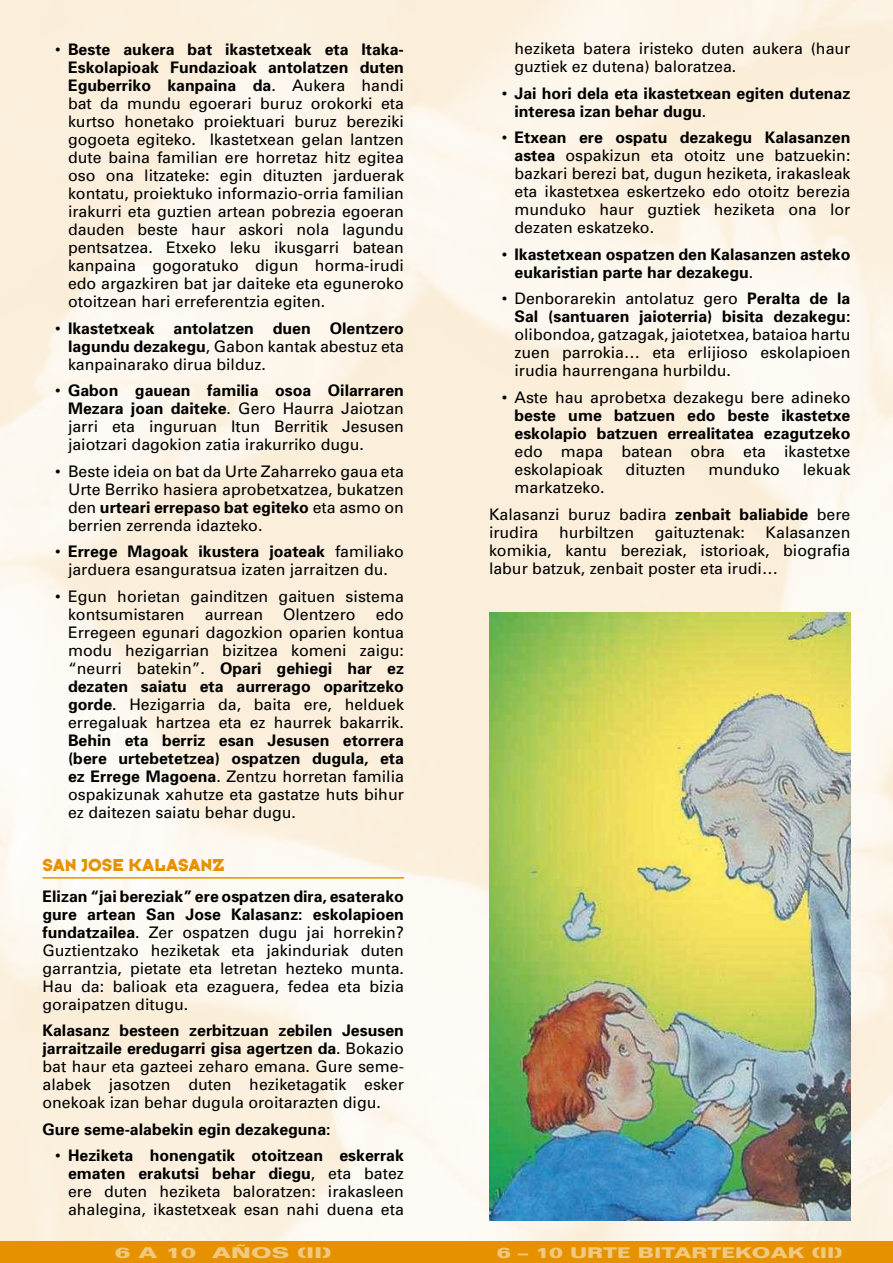
<style>
.page{position:relative;width:893px;height:1263px;background:#fff}
.page>*{position:absolute;margin:0;border:0;box-sizing:border-box;transform-origin:0 0}
.t1{font:18px "Typeface Six";color:#e59100}
.t2{font:15.9px/18px "Univers";color:#000;text-align:justify}
.t3{font:700 15.9px/18px "Univers";color:#000}
.t4{font:700 15px "Folio";color:#f2c87f;scale:1.4 1}
.t5{font:700 15px "Folio";color:#f2c87f;scale:1.55 1}
.s1{font-weight:700}
.s2{font-weight:400}
</style>
<div class="page">
<img style="left:0;top:0;width:893px;height:1242px">
<div style="left:0;top:1242px;width:893px;height:21px;background:#e59100"></div>
<hr style="left:43px;top:877px;width:361px;height:2px;background:#e59100">
<img style="left:489px;top:612px;width:361px;height:608px">
<p class="t2" style="left:68px;top:41px;width:337px;text-indent:-13px">• <span class="s1">Beste aukera bat ikastetxeak eta Itaka-Eskolapioak Fundazioak antolatzen duten Eguberriko kanpaina da</span>. Aukera handi bat da mundu egoerari buruz orokorki eta kurtso honetako proiektuari buruz bereziki gogoeta egiteko. Ikastetxean gelan lantzen dute baina familian ere horretaz hitz egitea oso ona litzateke: egin dituzten jarduerak kontatu, proiektuko informazio-orria familian irakurri eta guztien artean pobrezia egoeran dauden beste haur askori nola lagundu pentsatzea. Etxeko leku ikusgarri batean kanpaina gogoratuko digun horma-irudi edo argazkiren bat jar daiteke eta eguneroko otoitzean hari erreferentzia egiten.</p>
<p class="t3" style="left:68px;top:319px;width:337px;text-align:justify;text-indent:-13px"><span class="s2">•</span> Ikastetxeak antolatzen duen Olentzero lagundu dezakegu<span class="s2">, Gabon kantak abestuz eta kanpainarako dirua bilduz.</span></p>
<p class="t2" style="left:68px;top:382px;width:337px;text-indent:-13px">• <span class="s1">Gabon gauean familia osoa Oilarraren Mezara joan daiteke</span>. Gero Haurra Jaiotzan jarri eta inguruan Itun Berritik Jesusen jaiotzari dagokion zatia irakurriko dugu.</p>
<p class="t2" style="left:68px;top:462px;width:337px;text-indent:-13px">• Beste ideia on bat da Urte Zaharreko gaua eta Urte Berriko hasiera aprobetxatzea, bukatzen den <span class="s1">urteari errepaso bat egiteko</span> eta asmo on berrien zerrenda idazteko.</p>
<p class="t2" style="left:55px;top:543px;width:350px;text-align:center">• <span class="s1">Errege Magoak ikustera joateak</span> familiako jarduera esanguratsua izaten jarraitzen du.</p>
<p class="t2" style="left:68px;top:587px;width:337px;text-indent:-13px">• Egun horietan gainditzen gaituen sistema kontsumistaren</p>
<p class="t2" style="left:205px;top:605px;width:60px">aurrean</p>
<p class="t2" style="left:283px;top:605px;width:74px">Olentzero</p>
<p class="t2" style="left:68px;top:605px;width:337px;text-indent:308px">edo Erregeen egunari dagozkion oparien kontua modu hezigarrian bizitzea komeni zaigu: “neurri batekin”. <span class="s1">Opari gehiegi har ez dezaten saiatu eta aurrerago oparitzeko gorde</span>. Hezigarria da, baita ere, helduek erregaluak hartzea eta ez haurrek bakarrik.</p>
<p class="t2" style="left:68px;top:731px;width:337px"><span class="s1">Behin eta berriz esan Jesusen etorrera (bere urtebetetzea) ospatzen dugula, eta ez Errege Magoena</span>. Zentzu horretan familia ospakizunak xahutze eta gastatze huts bihur ez daitezen saiatu behar dugu.</p>
<p class="t1" style="left:43px;top:854px;width:184px">SAN JOSE KALASANZ</p>
<p class="t2" style="left:43px;top:887px;width:363px"><span class="s1">Elizan “jai bereziak” ere ospatzen dira, esaterako gure artean San Jose Kalasanz: eskolapioen fundatzailea</span>. Zer ospatzen dugu jai horrekin?<br>Guztientzako heziketak eta jakinduriak duten garrantzia, pietate eta letretan hezteko munta.<br>Hau da: balioak eta ezaguera, fedea eta bizia goraipatzen ditugu.</p>
<p class="t2" style="left:43px;top:1021px;width:363px"><span class="s1">Kalasanz besteen zerbitzuan zebilen Jesusen jarraitzaile eredugarri gisa agertzen da</span>. Bokazio bat haur eta gazteei zeharo emana. Gure seme&shy;alabek jasotzen duten heziketagatik esker onekoak izan behar dugula oroitarazten digu.</p>
<p class="t3" style="left:43px;top:1120px;width:290px">Gure seme-alabekin egin dezakeguna:</p>
<p class="t2" style="left:68px;top:1146px;width:337px;text-indent:-13px">• <span class="s1">Heziketa honengatik otoitzean eskerrak ematen erakutsi behar diegu</span>, eta batez ere duten heziketa baloratzen: irakasleen ahalegina, ikastetxeak esan nahi duena eta</p>
<p class="t2" style="left:514px;top:40px;width:337px">heziketa batera iristeko duten aukera (haur guztiek ez dutena) baloratzea.</p>
<p class="t3" style="left:514px;top:84px;width:337px;text-indent:-13px"><span class="s2">•</span> Jai hori dela eta ikastetxean egiten dutenaz interesa izan behar dugu<span class="s2">.</span></p>
<p class="t2" style="left:514px;top:129px;width:337px;text-indent:-13px">• <span class="s1">Etxean ere ospatu dezakegu Kalasanzen astea</span> ospakizun eta otoitz une batzuekin: bazkari berezi bat, dugun heziketa, irakasleak eta ikastetxea eskertzeko edo otoitz berezia munduko haur guztiek heziketa ona lor dezaten eskatzeko.</p>
<p class="t3" style="left:514px;top:245px;width:337px;text-indent:-13px"><span class="s2">•</span> Ikastetxean ospatzen den Kalasanzen asteko eukaristian parte har dezakegu<span class="s2">.</span></p>
<p class="t3" style="left:502px;top:290px;width:350px;text-align:right"><span class="s2">• Denborarekin antolatuz gero</span> Peralta de la<br>Sal (santuaren jaioterria) bisita dezakegu:</p>
<p class="t2" style="left:514px;top:326px;width:337px">olibondoa, gatzagak, jaiotetxea, bataioa hartu zuen parrokia… eta erlijioso eskolapioen irudia haurrengana hurbildu.</p>
<p class="t2" style="left:502px;top:388px;width:350px">• Aste hau aprobetxa dezakegu bere adineko</p>
<p class="t3" style="left:514px;top:406px;width:337px">beste ume batzuen edo beste ikastetxe eskolapio batzuen errealitatea ezagutzeko</p>
<p class="t2" style="left:514px;top:442px;width:337px">edo mapa batean obra eta ikastetxe eskolapioak</p>
<p class="t2" style="left:626px;top:460px;width:62px">dituzten</p>
<p class="t2" style="left:708px;top:460px;width:73px">munduko</p>
<p class="t2" style="left:803px;top:460px;width:49px">lekuak</p>
<p class="t2" style="left:489px;top:474px;width:363px;line-height:26.5px;text-indent:26px">markatzeko.<br>Kalasanzi buruz badira <span class="s1">zenbait baliabide</span> bere</p>
<p class="t2" style="left:489px;top:523px;width:51px">irudira</p>
<p class="t2" style="left:559px;top:523px;width:77px">hurbiltzen</p>
<p class="t2" style="left:655px;top:523px;width:92px">gaituztenak:</p>
<p class="t2" style="left:489px;top:523px;width:363px;text-indent:277px">Kalasanzen komikia, kantu bereziak, istorioak, biografia labur batzuk, zenbait poster eta irudi…</p>
<p class="t5" style="left:115px;top:1244px;width:141px">6 A 10 AÑOS (II)</p>
<p class="t4" style="left:497px;top:1244px;width:249px">6 – 10 URTE BITARTEKOAK (II)</p>
</div>
